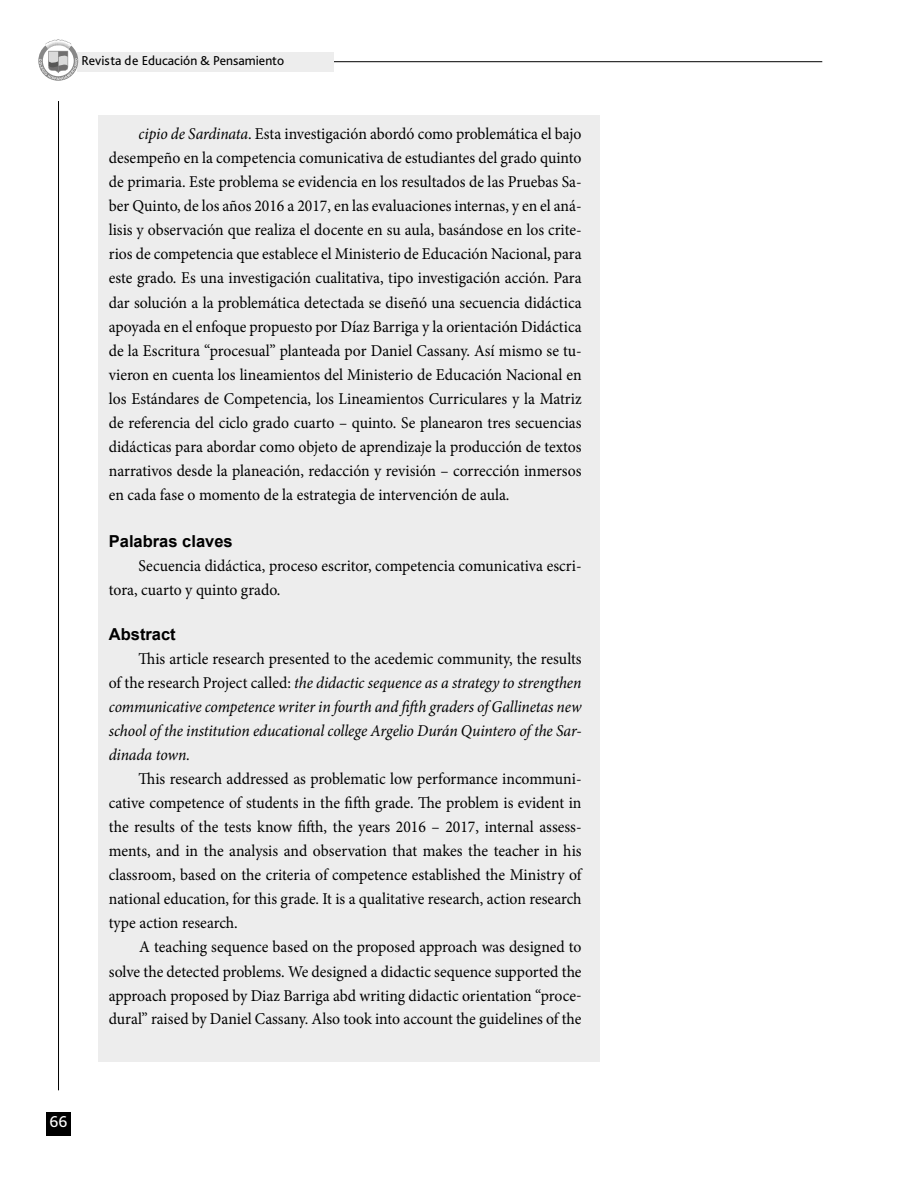
<style>
.page{position:relative;width:915px;height:1191px;background:#fff}
.page>*{position:absolute;margin:0;border:0;box-sizing:border-box;transform-origin:0 0}
.t1{font:16.5px/24px "Minion Pro";color:#000;text-align:justify;scale:.95 1}
.t2{font:italic 16.5px/24px "Minion Pro";letter-spacing:-.01em;color:#000;text-align:justify;scale:.95 1}
.t3{font:700 16.5px "Arial";color:#000}
.t4{font:16.5px "Bliss Pro";color:#fff}
.t5{font:13.5px "Bliss Pro";color:#000}
.s1{font-style:italic}
.s2{font-style:normal}
</style>
<div class="page">
<hr style="left:333px;top:61px;width:489px;height:1px;background:#000">
<div style="left:78px;top:52px;width:256px;height:19px;background:#ededed"></div>
<hr style="left:58px;top:101px;width:1px;height:989px;background:#000">
<div style="left:46px;top:1111px;width:25px;height:24px;background:#000"></div>
<svg style="left:38px;top:39px;width:40px;height:42px"></svg>
<div style="left:98px;top:116px;width:502px;height:946px;background:#ededed"></div>
<p class="t5" style="left:81px;top:52px;width:204px">Revista de Educación &amp; Pensamiento</p>
<p class="t1" style="left:109px;top:122px;width:499px;text-indent:30px"><span class="s1">cipio de Sardinata</span>. Esta investigación abordó como problemática el bajo desempeño en la competencia comunicativa de estudiantes del grado quinto de primaria. Este problema se evidencia en los resultados de las Pruebas Sa&shy;ber Quinto, de los años 2016 a 2017, en las evaluaciones internas, y en el aná&shy;lisis y observación que realiza el docente en su aula, basándose en los crite&shy;rios de competencia que establece el Ministerio de Educación Nacional, para este grado. Es una investigación cualitativa, tipo investigación acción. Para dar solución a la problemática detectada se diseñó una secuencia didáctica apoyada en el enfoque propuesto por Díaz Barriga y la orientación Didáctica de la Escritura “procesual” planteada por Daniel Cassany. Así mismo se tu&shy;vieron en cuenta los lineamientos del Ministerio de Educación Nacional en los Estándares de Competencia, los Lineamientos Curriculares y la Matriz de referencia del ciclo grado cuarto – quinto. Se planearon tres secuencias didácticas para abordar como objeto de aprendizaje la producción de textos narrativos desde la planeación, redacción y revisión – corrección inmersos en cada fase o momento de la estrategia de intervención de aula.</p>
<p class="t3" style="left:109px;top:530px;width:125px">Palabras claves</p>
<p class="t1" style="left:109px;top:553px;width:499px;text-indent:30px">Secuencia didáctica, proceso escritor, competencia comunicativa escri&shy;tora, cuarto y quinto grado.</p>
<p class="t3" style="left:109px;top:623px;width:68px">Abstract</p>
<p class="t2" style="left:109px;top:647px;width:499px;text-indent:30px"><span class="s2">This article research presented to the acedemic community, the results of the research Project called:</span> the didactic sequence as a strategy to strengthen communicative competence writer in fourth and fifth graders of Gallinetas new school of the institution educational college Argelio Durán Quintero of the Sar&shy;dinada town.</p>
<p class="t1" style="left:109px;top:767px;width:499px;text-indent:30px">This research addressed as problematic low performance incommuni&shy;cative competence of students in the fifth grade. The problem is evident in the results of the tests know fifth, the years 2016 – 2017, internal assess&shy;ments, and in the analysis and observation that makes the teacher in his classroom, based on the criteria of competence established the Ministry of national education, for this grade. It is a qualitative research, action research type action research.</p>
<p class="t1" style="left:109px;top:935px;width:499px;text-indent:30px">A teaching sequence based on the proposed approach was designed to solve the detected problems. We designed a didactic sequence supported the approach proposed by Diaz Barriga abd writing didactic orientation “proce&shy;dural” raised by Daniel Cassany. Also took into account the guidelines of the</p>
<p class="t4" style="left:49px;top:1110px;width:19px">66</p>
</div>
